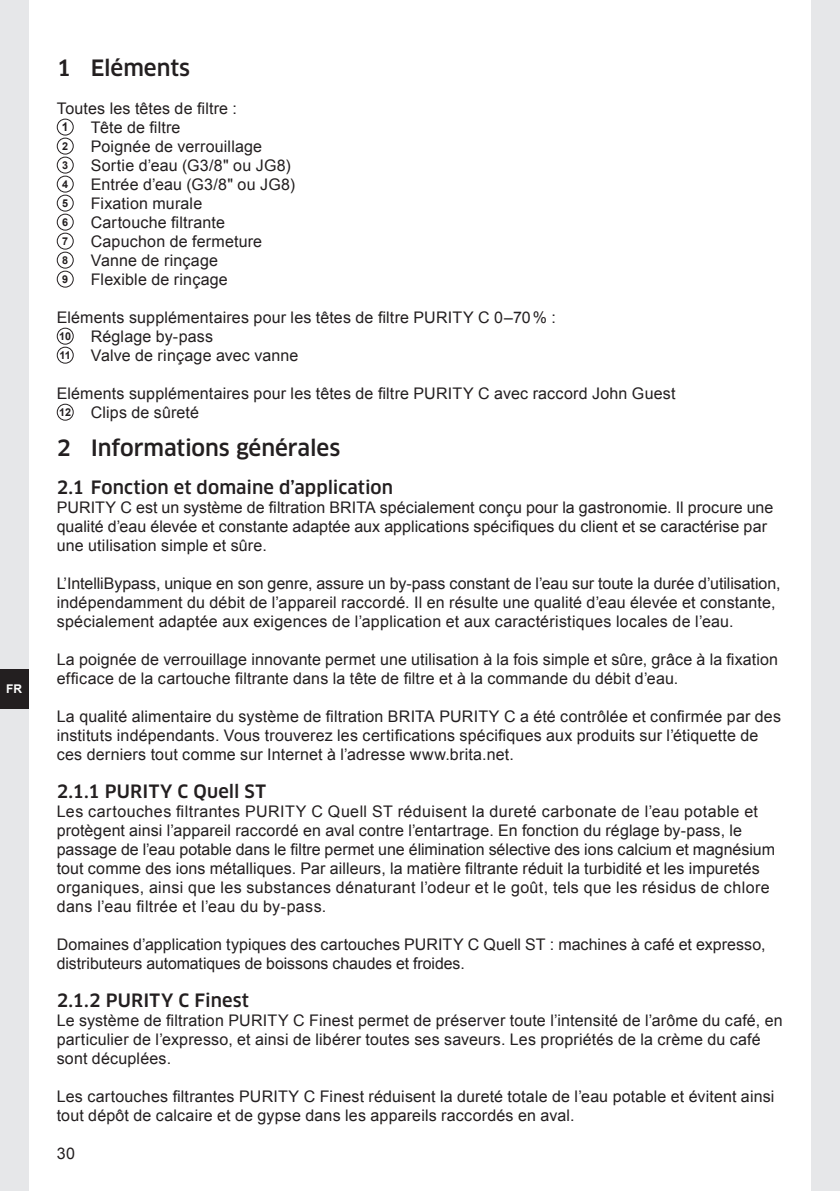
<style>
.page{position:relative;width:840px;height:1191px;background:#fff}
.page>*{position:absolute;margin:0;border:0;box-sizing:border-box;transform-origin:0 0}
.t1{font:500 22px "Clan Pro";letter-spacing:-.005em;color:#231f20}
.t2{font:500 18px "Clan Pro";letter-spacing:.005em;color:#231f20}
.t3{font:16px/19px "Arial";letter-spacing:.01em;color:#231f20}
.t4{font:700 12px "Arial";color:#fff}
.t5{font:700 12px "Arial";color:#231f20}
.t6{font:700 10.8px "Arial";color:#231f20}
.s1{font-weight:700;font-size:10.8px}
</style>
<div class="page">
<div style="left:0;top:0;width:28px;height:1191px;background:#e6e7e9"></div>
<div style="left:0;top:669px;width:28px;height:40px;background:#231f20"></div>
<div style="left:811px;top:0;width:28px;height:1191px;background:#e6e7e9"></div>
<div style="left:57px;top:119px;width:17px;height:17px;border:1px solid #231f20;border-radius:50%"></div>
<div style="left:57px;top:138px;width:17px;height:17px;border:1px solid #231f20;border-radius:50%"></div>
<div style="left:57px;top:157px;width:17px;height:17px;border:1px solid #231f20;border-radius:50%"></div>
<div style="left:57px;top:176px;width:17px;height:17px;border:1px solid #231f20;border-radius:50%"></div>
<div style="left:57px;top:195px;width:17px;height:17px;border:1px solid #231f20;border-radius:50%"></div>
<div style="left:57px;top:214px;width:17px;height:17px;border:1px solid #231f20;border-radius:50%"></div>
<div style="left:57px;top:233px;width:17px;height:17px;border:1px solid #231f20;border-radius:50%"></div>
<div style="left:57px;top:252px;width:17px;height:17px;border:1px solid #231f20;border-radius:50%"></div>
<div style="left:57px;top:271px;width:17px;height:17px;border:1px solid #231f20;border-radius:50%"></div>
<div style="left:57px;top:328px;width:17px;height:17px;border:1px solid #231f20;border-radius:50%"></div>
<div style="left:57px;top:347px;width:17px;height:17px;border:1px solid #231f20;border-radius:50%"></div>
<div style="left:57px;top:404px;width:17px;height:17px;border:1px solid #231f20;border-radius:50%"></div>
<p class="t4" style="left:6px;top:681px;width:17px">FR</p>
<h1 class="t1" style="left:57px;top:55px;width:135px">1 Eléments</h1>
<p class="t3" style="left:57px;top:99px;width:182px">Toutes les têtes de filtre :</p>
<p class="t5" style="left:62px;top:119px;width:8px">1</p>
<p class="t3" style="left:91px;top:118px;width:91px">Tête de filtre</p>
<p class="t6" style="left:62px;top:139px;width:8px">2</p>
<p class="t3" style="left:91px;top:137px;width:173px">Poignée de verrouillage</p>
<p class="t6" style="left:62px;top:158px;width:8px">3</p>
<p class="t3" style="left:91px;top:156px;width:201px">Sortie d’eau (G3/8" ou JG8)</p>
<p class="t6" style="left:62px;top:177px;width:8px">4</p>
<p class="t3" style="left:91px;top:175px;width:205px">Entrée d’eau (G3/8" ou JG8)</p>
<p class="t6" style="left:62px;top:196px;width:8px">5</p>
<p class="t3" style="left:91px;top:194px;width:113px">Fixation murale</p>
<p class="t6" style="left:62px;top:215px;width:8px">6</p>
<p class="t3" style="left:91px;top:213px;width:135px">Cartouche filtrante</p>
<p class="t6" style="left:62px;top:234px;width:8px">7</p>
<p class="t3" style="left:91px;top:232px;width:173px">Capuchon de fermeture</p>
<p class="t6" style="left:62px;top:253px;width:8px">8</p>
<p class="t3" style="left:91px;top:251px;width:129px">Vanne de rinçage</p>
<p class="t6" style="left:62px;top:272px;width:8px">9</p>
<p class="t3" style="left:91px;top:270px;width:138px">Flexible de rinçage</p>
<p class="t3" style="left:57px;top:308px;width:500px">Eléments supplémentaires pour les têtes de filtre PURITY C 0–70% :<br><span class="s1">10</span> Réglage by-pass<br><span class="s1">11</span> Valve de rinçage avec vanne</p>
<p class="t3" style="left:57px;top:384px;width:620px">Eléments supplémentaires pour les têtes de filtre PURITY C avec raccord John Guest<br><span class="s1">12</span> Clips de sûreté</p>
<h1 class="t1" style="left:57px;top:435px;width:285px">2 Informations générales</h1>
<p class="t2" style="left:57px;top:477px;width:338px">2.1 Fonction et domaine d’application</p>
<p class="t3" style="left:57px;top:498px;width:717px">PURITY C est un système de filtration BRITA spécialement conçu pour la gastronomie. Il procure une qualité d’eau élevée et constante adaptée aux applications spécifiques du client et se caractérise par une utilisation simple et sûre.</p>
<p class="t3" style="left:57px;top:574px;width:725px">L’IntelliBypass, unique en son genre, assure un by-pass constant de l’eau sur toute la durée d’utilisation, indépendamment du débit de l’appareil raccordé. Il en résulte une qualité d’eau élevée et constante, spécialement adaptée aux exigences de l’application et aux caractéristiques locales de l’eau.</p>
<p class="t3" style="left:57px;top:650px;width:722px">La poignée de verrouillage innovante permet une utilisation à la fois simple et sûre, grâce à la fixation efficace de la cartouche filtrante dans la tête de filtre et à la commande du débit d’eau.</p>
<p class="t3" style="left:57px;top:707px;width:725px">La qualité alimentaire du système de filtration BRITA PURITY C a été contrôlée et confirmée par des instituts indépendants. Vous trouverez les certifications spécifiques aux produits sur l’étiquette de ces derniers tout comme sur Internet à l’adresse www.brita.net.</p>
<p class="t2" style="left:57px;top:781px;width:211px">2.1.1 PURITY C Quell ST</p>
<p class="t3" style="left:57px;top:802px;width:719px">Les cartouches filtrantes PURITY C Quell ST réduisent la dureté carbonate de l’eau potable et protègent ainsi l’appareil raccordé en aval contre l’entartrage. En fonction du réglage by-pass, le passage de l’eau potable dans le filtre permet une élimination sélective des ions calcium et magnésium tout comme des ions métalliques. Par ailleurs, la matière filtrante réduit la turbidité et les impuretés organiques, ainsi que les substances dénaturant l’odeur et le goût, tels que les résidus de chlore dans l’eau filtrée et l’eau du by-pass.</p>
<p class="t3" style="left:57px;top:935px;width:709px">Domaines d’application typiques des cartouches PURITY C Quell ST : machines à café et expresso, distributeurs automatiques de boissons chaudes et froides.</p>
<p class="t2" style="left:57px;top:990px;width:194px">2.1.2 PURITY C Finest</p>
<p class="t3" style="left:57px;top:1011px;width:727px">Le système de filtration PURITY C Finest permet de préserver toute l’intensité de l’arôme du café, en particulier de l’expresso, et ainsi de libérer toutes ses saveurs. Les propriétés de la crème du café sont décuplées.</p>
<p class="t3" style="left:57px;top:1087px;width:718px">Les cartouches filtrantes PURITY C Finest réduisent la dureté totale de l’eau potable et évitent ainsi tout dépôt de calcaire et de gypse dans les appareils raccordés en aval.</p>
<p class="t3" style="left:57px;top:1144px;width:20px">30</p>
</div>
